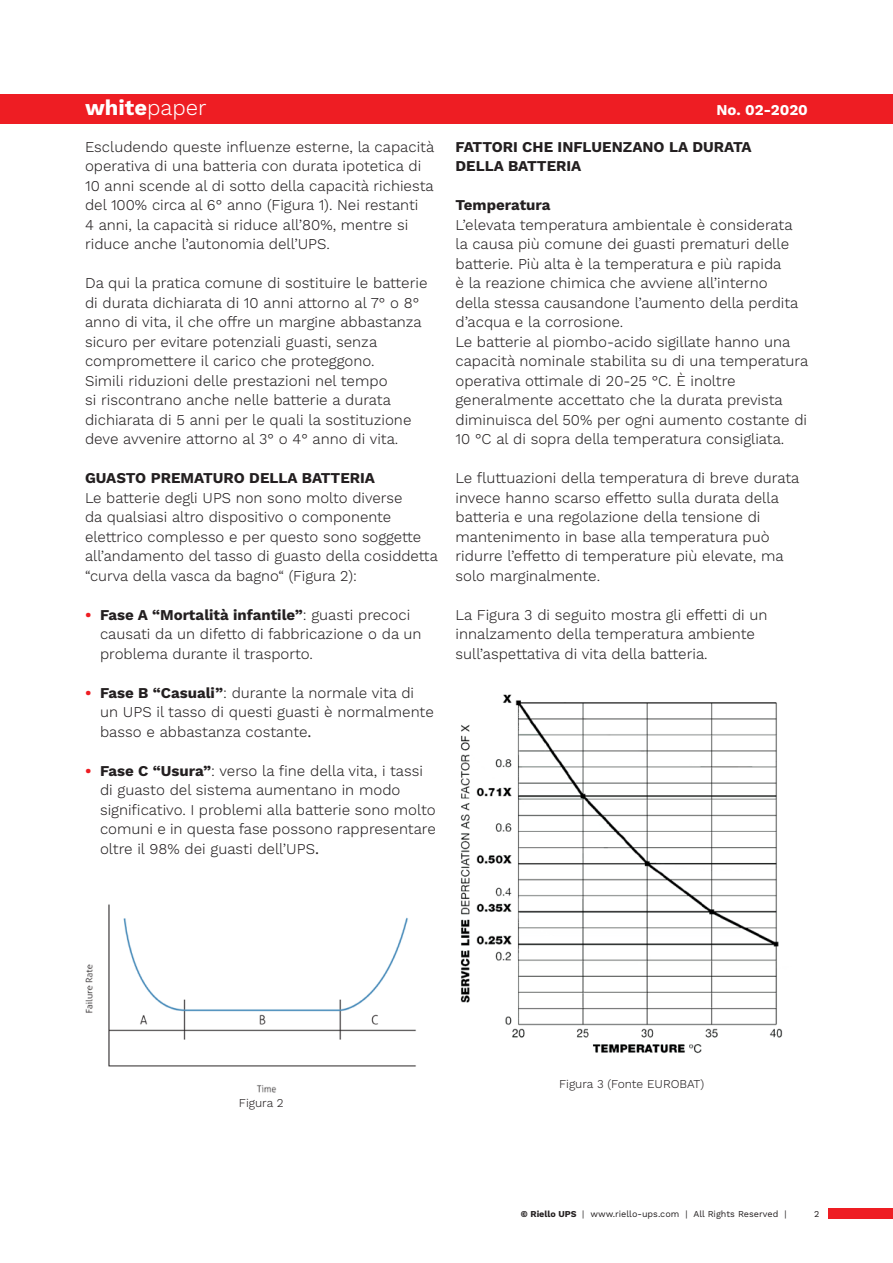
<style>
.page{position:relative;width:893px;height:1263px;background:#fff}
.page>*{position:absolute;margin:0;border:0;box-sizing:border-box;transform-origin:0 0}
.t1{font:700 21.9px "Work Sans";color:#fff}
.t2{font:300 15px/19.5px "Work Sans";color:#231f20}
.t3{font:700 15px "Work Sans";color:#231f20}
.t4{font:700 15px "Work Sans";color:#fff}
.t5{font:300 12px "Work Sans";color:#231f20}
.t6{font:9px "Work Sans";color:#231f20}
.s1{font-weight:300}
.s2{font-weight:700;color:#ee1d23}
.s3{font-weight:700}
.s4{font-weight:400}
</style>
<div class="page">
<div style="left:828px;top:1208px;width:65px;height:10px;background:#ee1d23"></div>
<div style="left:0;top:94px;width:893px;height:30px;background:#ee1d23"></div>
<img style="left:85px;top:904px;width:331px;height:189px">
<img style="left:460px;top:694px;width:323px;height:360px">
<h1 class="t1" style="left:85px;top:95px;width:123px">white<span class="s1">paper</span></h1>
<p class="t4" style="left:716px;top:101px;width:93px">No. 02-2020</p>
<p class="t2" style="left:85px;top:137px;width:351px">Escludendo queste influenze esterne, la capacità operativa di una batteria con durata ipotetica di 10 anni scende al di sotto della capacità richiesta del 100% circa al 6° anno (Figura 1). Nei restanti<br>4 anni, la capacità si riduce all’80%, mentre si riduce anche l’autonomia dell’UPS.</p>
<p class="t2" style="left:85px;top:274px;width:344px">Da qui la pratica comune di sostituire le batterie di durata dichiarata di 10 anni attorno al 7° o 8° anno di vita, il che offre un margine abbastanza sicuro per evitare potenziali guasti, senza compromettere il carico che proteggono.</p>
<p class="t2" style="left:85px;top:371px;width:328px">Simili riduzioni delle prestazioni nel tempo<br>si riscontrano anche nelle batterie a durata dichiarata di 5 anni per le quali la sostituzione deve avvenire attorno al 3° o 4° anno di vita.</p>
<p class="t3" style="left:85px;top:469px;width:292px">GUASTO PREMATURO DELLA BATTERIA</p>
<p class="t2" style="left:85px;top:488px;width:354px">Le batterie degli UPS non sono molto diverse<br>da qualsiasi altro dispositivo o componente elettrico complesso e per questo sono soggette all’andamento del tasso di guasto della cosiddetta “curva della vasca da bagno“ (Figura 2):</p>
<p class="t2" style="left:100px;top:605px;width:323px;text-indent:-15px"><span class="s2">•</span> <span class="s3">Fase A “Mortalità infantile”</span>: guasti precoci causati da un difetto di fabbricazione o da un problema durante il trasporto.</p>
<p class="t2" style="left:100px;top:683px;width:335px;text-indent:-15px"><span class="s2">•</span> <span class="s3">Fase B “Casuali”</span>: durante la normale vita di un UPS il tasso di questi guasti è normalmente basso e abbastanza costante<span class="s4">.</span></p>
<p class="t2" style="left:100px;top:761px;width:337px;text-indent:-15px"><span class="s2">•</span> <span class="s3">Fase C “Usura”</span>: verso la fine della vita, i tassi di guasto del sistema aumentano in modo significativo. I problemi alla batterie sono molto comuni e in questa fase possono rappresentare oltre il 98% dei guasti dell’UPS<span class="s4">.</span></p>
<p class="t3" style="left:455px;top:138px;width:298px">FATTORI CHE INFLUENZANO LA DURATA</p>
<p class="t3" style="left:455px;top:157px;width:127px">DELLA BATTERIA</p>
<p class="t3" style="left:455px;top:196px;width:97px">Temperatura</p>
<p class="t2" style="left:455px;top:215px;width:344px">L’elevata temperatura ambientale è considerata la causa più comune dei guasti prematuri delle batterie. Più alta è la temperatura e più rapida<br>è la reazione chimica che avviene all’interno della stessa causandone l’aumento della perdita d’acqua e la corrosione.</p>
<p class="t2" style="left:455px;top:332px;width:354px">Le batterie al piombo-acido sigillate hanno una capacità nominale stabilita su di una temperatura operativa ottimale di 20-25 °C. È inoltre generalmente accettato che la durata prevista diminuisca del 50% per ogni aumento costante di 10 °C al di sopra della temperatura consigliata.</p>
<p class="t2" style="left:455px;top:469px;width:345px">Le fluttuazioni della temperatura di breve durata invece hanno scarso effetto sulla durata della batteria e una regolazione della tensione di mantenimento in base alla temperatura può ridurre l’effetto di temperature più elevate, ma solo marginalmente.</p>
<p class="t2" style="left:455px;top:605px;width:314px">La Figura 3 di seguito mostra gli effetti di un innalzamento della temperatura ambiente sull’aspettativa di vita della batteria.</p>
<p class="t5" style="left:239px;top:1096px;width:46px">Figura 2</p>
<p class="t5" style="left:559px;top:1077px;width:147px">Figura 3 (Fonte EUROBAT)</p>
<p class="t6" style="left:521px;top:1208px;width:267px"><span class="s3">© Riello UPS</span> | www.riello-ups.com | All Rights Reserved |</p>
<p class="t6" style="left:814px;top:1208px;width:7px">2</p>
</div>
